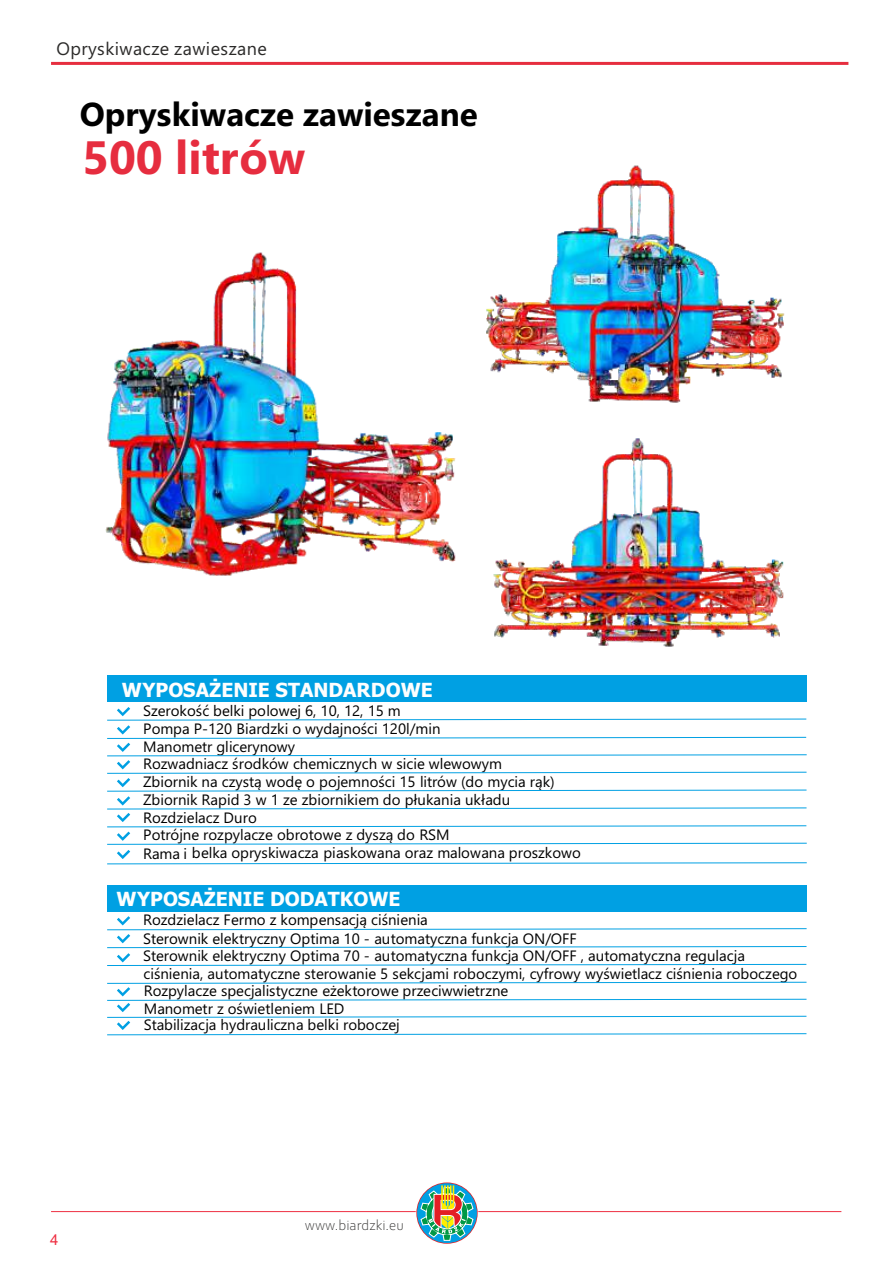
<style>
.page{position:relative;width:893px;height:1263px;background:#fff}
.page>*{position:absolute;margin:0;border:0;box-sizing:border-box;transform-origin:0 0}
.t1{font:700 46.8px "Ebrima";color:#e62d3f}
.t2{font:700 33.15px "Ebrima";color:#000}
.t3{font:700 19.5px "Tahoma";color:#fefefe}
.t4{font:18px "Ebrima";letter-spacing:.025em;color:#2b2a29}
.t5{font:15px/17.7px "Ebrima";color:#000}
.t6{font:300 15px "Corbel";color:#2b2a29}
.t7{font:15px "Arial";color:#ee3043}
</style>
<div class="page">
<div style="left:107px;top:886px;width:699px;height:26px;background:#00a0e3"></div>
<img style="left:105px;top:252px;width:351px;height:324px">
<img style="left:432px;top:165px;width:353px;height:257px">
<img style="left:493px;top:438px;width:291px;height:209px">
<hr style="left:51px;top:1211px;width:790px;height:1px;background:#ee3043">
<svg style="left:417px;top:1183px;width:60px;height:60px"></svg>
<svg style="left:420px;top:1185px;width:53px;height:56px;background:#84a993"></svg>
<hr style="left:51px;top:62px;width:797px;height:3px;background:#e62e3f">
<svg style="left:107px;top:916px;width:700px;height:50px"></svg>
<div style="left:107px;top:675px;width:699px;height:27px;background:#00a0e3"></div>
<svg style="left:107px;top:981px;width:700px;height:55px"></svg>
<svg style="left:107px;top:707px;width:700px;height:158px"></svg>
<p class="t4" style="left:56px;top:42px;width:212px">Opryskiwacze zawieszane</p>
<h2 class="t2" style="left:80px;top:102px;width:399px">Opryskiwacze zawieszane</h2>
<h1 class="t1" style="left:83px;top:140px;width:224px">500 litrów</h1>
<h3 class="t3" style="left:122px;top:682px;width:312px">WYPOSAŻENIE STANDARDOWE</h3>
<p class="t5" style="left:143px;top:703px;width:413px">Szerokość belki polowej 6, 10, 12, 15 m<br>Pompa P-120 Biardzki o wydajności 120l/min<br>Manometr glicerynowy<br>Rozwadniacz środków chemicznych w sicie wlewowym Zbiornik na czystą wodę o pojemności 15 litrów (do mycia rąk)</p>
<p class="t5" style="left:143px;top:810px;width:308px;line-height:17.2px">Rozdzielacz Duro<br>Potrójne rozpylacze obrotowe z dyszą do RSM</p>
<p class="t5" style="left:183px;top:846px;width:5px">i</p>
<p class="t5" style="left:143px;top:793px;width:368px">Zbiornik Rapid 3 w 1 ze zbiornikiem do płukania układu</p>
<p class="t5" style="left:143px;top:846px;width:439px">Rama belka opryskiwacza piaskowana oraz malowana proszkowo</p>
<h3 class="t3" style="left:116px;top:891px;width:285px">WYPOSAŻENIE DODATKOWE</h3>
<p class="t5" style="left:143px;top:913px;width:286px">Rozdzielacz Fermo z kompensacją ciśnienia</p>
<p class="t5" style="left:143px;top:949px;width:655px">Sterownik elektryczny Optima 70 - automatyczna funkcja ON/OFF , automatyczna regulacja ciśnienia, automatyczne sterowanie 5 sekcjami roboczymi, cyfrowy wyświetlacz ciśnienia roboczego Rozpylacze specjalistyczne eżektorowe przeciwwietrzne<br>Manometr z oświetleniem LED</p>
<p class="t5" style="left:143px;top:931px;width:435px">Sterownik elektryczny Optima 10 - automatyczna funkcja ON/OFF</p>
<p class="t5" style="left:144px;top:1018px;width:258px">Stabilizacja hydrauliczna belki roboczej</p>
<p class="t7" style="left:50px;top:1234px;width:10px">4</p>
<p class="t6" style="left:305px;top:1219px;width:100px">www.biardzki.eu</p>
</div>
